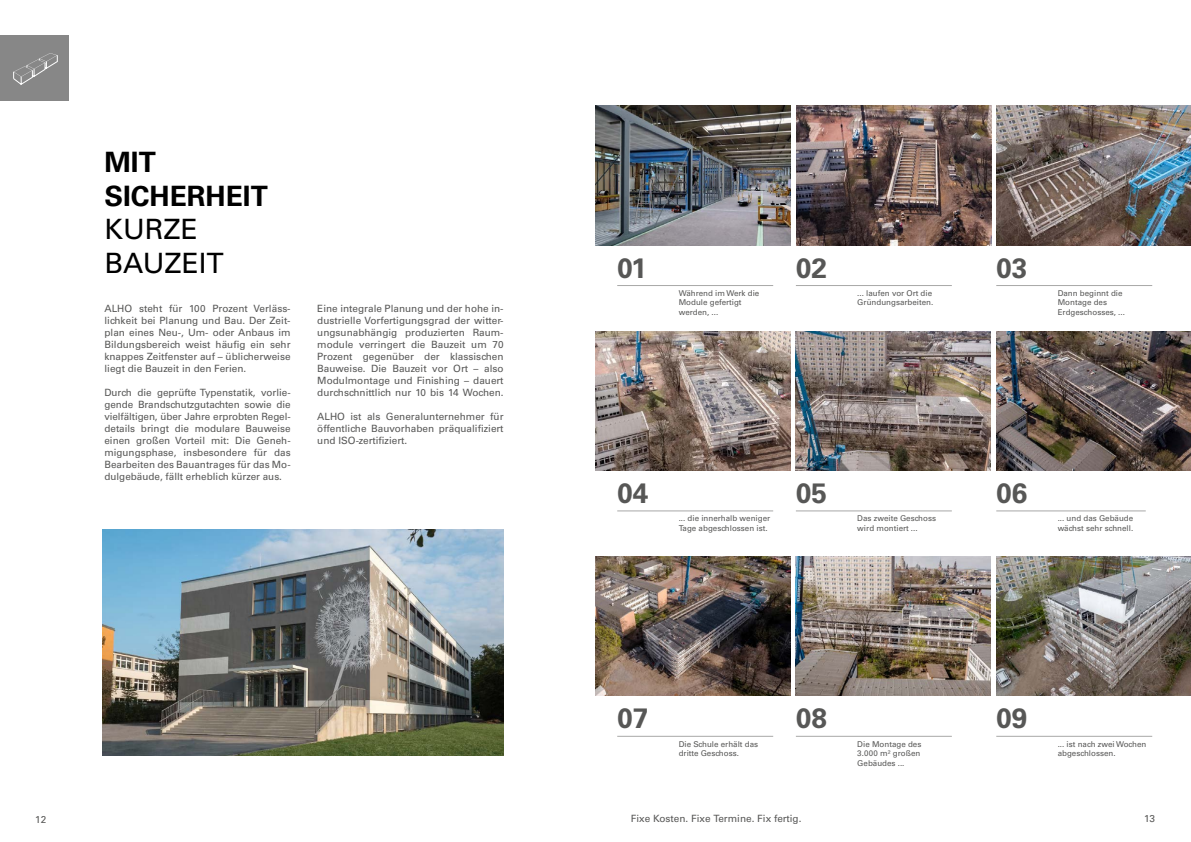
<style>
.page{position:relative;width:1191px;height:842px;background:#fff}
.page>*{position:absolute;margin:0;border:0;box-sizing:border-box;transform-origin:0 0}
.t1{font:700 28px "Univers LT Pro 65";color:#575756}
.t2{font:700 28px/33.6px "Univers LT Pro 65";color:#000}
.t3{font:28px "Univers LT Pro 55 Roman";color:#000}
.t4{font:10px/12px "Univers LT Pro 55 Roman";color:#575756;text-align:justify}
.t5{font:8px/9.6px "Univers LT Pro 55 Roman";color:#575756}
</style>
<div class="page">
<div style="left:0;top:35px;width:68px;height:65px;background:#878787"></div>
<img style="left:103px;top:530px;width:400px;height:225px">
<img style="left:996px;top:556px;width:195px;height:140px">
<hr style="left:617px;top:736px;width:156px;height:1px;background:#a8a8a7">
<hr style="left:796px;top:736px;width:155px;height:1px;background:#a8a8a7">
<hr style="left:996px;top:510px;width:149px;height:1px;background:#a8a8a7">
<hr style="left:996px;top:736px;width:156px;height:1px;background:#a8a8a7">
<img style="left:796px;top:556px;width:194px;height:140px">
<img style="left:595px;top:556px;width:195px;height:140px">
<img style="left:996px;top:331px;width:195px;height:139px">
<hr style="left:617px;top:285px;width:156px;height:1px;background:#a8a8a7">
<hr style="left:796px;top:285px;width:155px;height:1px;background:#a8a8a7">
<hr style="left:996px;top:285px;width:156px;height:1px;background:#a8a8a7">
<img style="left:996px;top:106px;width:195px;height:139px">
<img style="left:796px;top:106px;width:195px;height:139px">
<img style="left:595px;top:106px;width:195px;height:139px">
<hr style="left:617px;top:510px;width:156px;height:1px;background:#a8a8a7">
<hr style="left:796px;top:510px;width:155px;height:1px;background:#a8a8a7">
<img style="left:796px;top:331px;width:194px;height:139px">
<img style="left:595px;top:331px;width:195px;height:139px">
<svg style="left:13px;top:53px;width:45px;height:32px"></svg>
<p class="t2" style="left:104px;top:144px;width:165px">MIT<br>SICHERHEIT</p>
<p class="t3" style="left:104px;top:210px;width:95px">KURZE</p>
<p class="t3" style="left:104px;top:244px;width:121px">BAUZEIT</p>
<p class="t4" style="left:104px;top:302px;width:188px">ALHO steht für 100 Prozent Verläss&shy;lichkeit bei Planung und Bau. Der Zeit&shy;plan eines Neu-, Um- oder Anbaus im Bildungsbereich weist häufig ein sehr knappes Zeitfenster auf – üblicherweise liegt die Bauzeit in den Ferien.</p>
<p class="t4" style="left:104px;top:386px;width:188px">Durch die geprüfte Typenstatik, vorlie&shy;gende Brandschutzgutachten sowie die vielfältigen, über Jahre erprobten Regel&shy;details bringt die modulare Bauweise einen großen Vorteil mit: Die Geneh&shy;migungsphase, insbesondere für das Bearbeiten des Bauantrages für das Mo&shy;dulgebäude, fällt erheblich kürzer aus.</p>
<p class="t4" style="left:317px;top:302px;width:188px">Eine integrale Planung und der hohe in&shy;dustrielle Vorfertigungsgrad der witter&shy;ungsunabhängig produzierten Raum&shy;module verringert die Bauzeit um 70<br>Prozent gegenüber der klassischen Bauweise. Die Bauzeit vor Ort – also Modulmontage und Finishing – dauert durchschnittlich nur 10 bis 14 Wochen.</p>
<p class="t4" style="left:317px;top:410px;width:188px">ALHO ist als Generalunternehmer für öffentliche Bauvorhaben präqualifiziert und ISO-zertifiziert.</p>
<p class="t1" style="left:617px;top:248px;width:31px">01</p>
<p class="t5" style="left:678px;top:288px;width:82px">Während im Werk die<br>Module gefertigt werden, ...</p>
<p class="t1" style="left:796px;top:248px;width:33px">02</p>
<p class="t5" style="left:857px;top:288px;width:78px">... laufen vor Ort die<br>Gründungsarbeiten.</p>
<p class="t1" style="left:996px;top:248px;width:33px">03</p>
<p class="t5" style="left:1057px;top:288px;width:66px">Dann beginnt die</p>
<p class="t5" style="left:1057px;top:297px;width:69px">Montage des<br>Erdgeschosses, ...</p>
<p class="t1" style="left:617px;top:473px;width:33px">04</p>
<p class="t5" style="left:678px;top:513px;width:93px">... die innerhalb weniger<br>Tage abgeschlossen ist.</p>
<p class="t1" style="left:796px;top:473px;width:33px">05</p>
<p class="t5" style="left:857px;top:513px;width:80px">Das zweite Geschoss wird montiert ...</p>
<p class="t1" style="left:996px;top:473px;width:33px">06</p>
<p class="t5" style="left:1057px;top:513px;width:77px">... und das Gebäude wächst sehr schnell.</p>
<p class="t1" style="left:617px;top:699px;width:33px">07</p>
<p class="t5" style="left:678px;top:739px;width:81px">Die Schule erhält das dritte Geschoss.</p>
<p class="t1" style="left:796px;top:699px;width:33px">08</p>
<p class="t5" style="left:857px;top:739px;width:66px">Die Montage des</p>
<p class="t5" style="left:857px;top:748px;width:65px">3.000 m² großen</p>
<p class="t5" style="left:857px;top:758px;width:49px">Gebäudes ...</p>
<p class="t1" style="left:996px;top:699px;width:33px">09</p>
<p class="t5" style="left:1057px;top:739px;width:90px">... ist nach zwei Wochen abgeschlossen.</p>
<p class="t4" style="left:35px;top:813px;width:12px">12</p>
<p class="t4" style="left:631px;top:812px;width:172px">Fixe Kosten. Fixe Termine. Fix fertig.</p>
<p class="t4" style="left:1144px;top:812px;width:12px">13</p>
</div>
